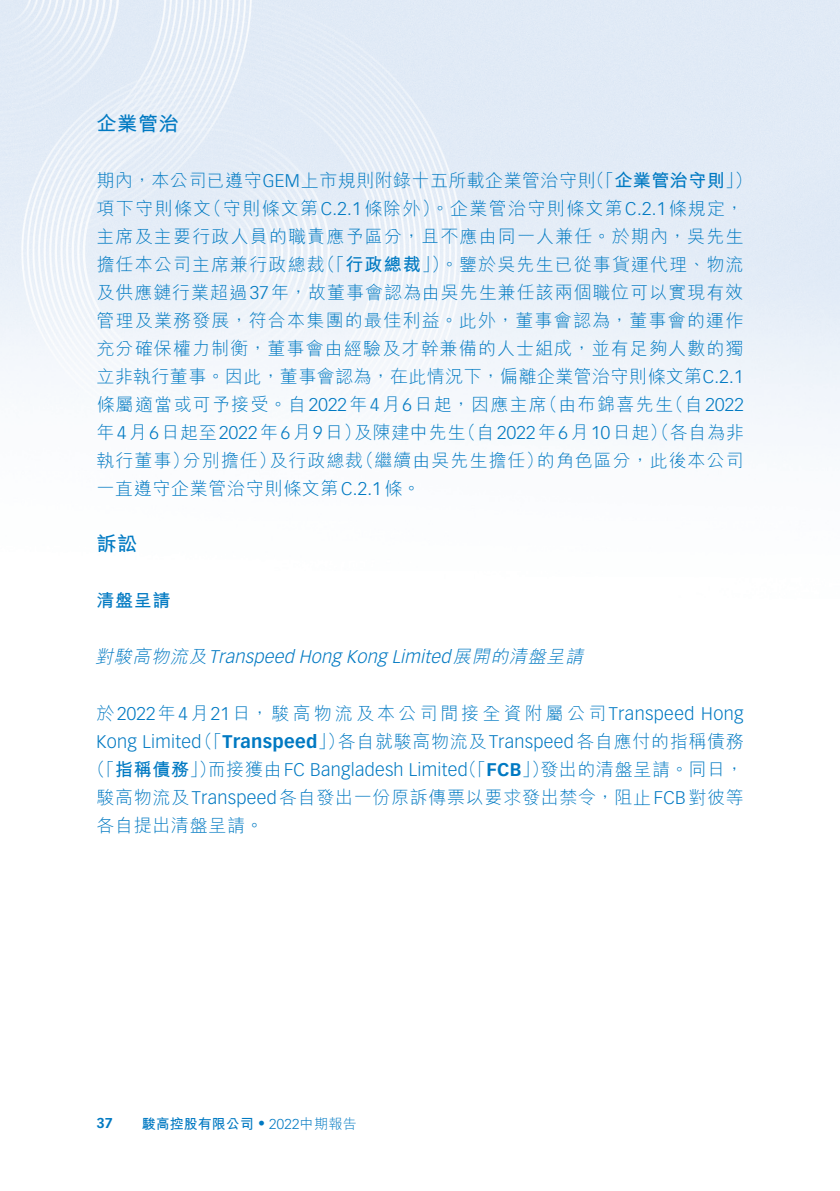
<style>
.page{position:relative;width:840px;height:1191px;background:#fff}
.page>*{position:absolute;margin:0;border:0;box-sizing:border-box;transform-origin:0 0}
._02_H2{font:700 20px "M Hei HK";letter-spacing:.04em;color:#0079c2}
._00_txt{font:300 18px/28px "M Hei HK";letter-spacing:.05em;color:#0079c2}
._00_txt-2{font:300 18px/28px "M Hei HK";letter-spacing:.105em;color:#0079c2;text-align:right}
._00_txt-3{font:300 18px/28px "M Hei HK";letter-spacing:.025em;color:#0079c2}
._00_txt-4{font:300 18px/28px "M Hei HK";letter-spacing:.07em;color:#0079c2}
._00_txt-5{font:300 18px "Vectora LT Std";letter-spacing:.015em;color:#0079c2}
._00_txt-6{font:300 18px "M Hei HK";letter-spacing:.02em;color:#0079c2}
._04_H4{font:italic 300 18px "Vectora LT Std";color:#0079c2}
._00_txt-7{font:700 18px "Vectora LT Std";letter-spacing:.02em;color:#0079c2}
._00_txt-8{font:700 18px "M Hei HK";letter-spacing:.025em;color:#0079c2}
._03_H3{font:700 18px "M Hei HK";color:#0079c2}
.t1{font:700 14px "M Hei HK";color:#0079c2}
.t2{font:700 14px "Vectora LT Std";color:#0079c2}
.s1{font-weight:300}
.s2{font-family:"Vectora LT Std"}
.s3{font-weight:700}
.s4{font-family:"M Hei HK"}
.s5{font-family:"M Hei HK";font-weight:300}
.s6{font-family:"Vectora LT Std";font-weight:700}
.s7{font-family:"Frutiger LT Std";font-weight:300}
.s8{font-family:"Vectora LT Std";font-weight:300}
</style>
<div class="page">
<img style="left:0;top:0;width:839px;height:446px">
<p class="_02_H2" style="left:96px;top:109px;width:84px">企業管治</p>
<p class="_00_txt-8" style="left:586px;top:168px;width:167px"><span class="s1">（「</span>企業管治守則 <span class="s1">(「</span></p>
<p class="_00_txt-3" style="left:204px;top:166px;width:541px;text-indent:-107px">期內，本公司已遵守<span class="s2">GEM</span>上市規則附錄十五所載企業管治守則<br>（守則條文第<span class="s2">C.2.1</span>條除外）。企業管治守則條文第<span class="s2">C.2.1</span>條規定，</p>
<p class="_00_txt" style="left:96px;top:194px;width:116px">項下守則條文</p>
<p class="_00_txt" style="left:96px;top:222px;width:648px">主席及主要行政人員的職責應予區分，且不應由同一人兼任。於期內，吳先生</p>
<p class="_00_txt" style="left:317px;top:250px;width:427px">（「<span class="s3">行政總裁</span>」）。鑒於吳先生已從事貨運代理、物流</p>
<p class="_00_txt" style="left:96px;top:250px;width:230px">擔任本公司主席兼行政總裁</p>
<p class="_00_txt" style="left:96px;top:278px;width:648px">及供應鏈行業超過<span class="s2">37</span>年，故董事會認為由吳先生兼任該兩個職位可以實現有效</p>
<p class="_00_txt" style="left:96px;top:306px;width:648px">管理及業務發展，符合本集團的最佳利益。此外，董事會認為，董事會的運作</p>
<p class="_00_txt" style="left:96px;top:334px;width:648px">充分確保權力制衡，董事會由經驗及才幹兼備的人士組成，並有足夠人數的獨</p>
<p class="_00_txt-6" style="left:96px;top:367px;width:648px">立非執行董事。因此，董事會認為，在此情況下，偏離企業管治守則條文第<span class="s2">C.2.1</span></p>
<p class="_00_txt-5" style="left:665px;top:394px;width:79px"><span class="s4">（自</span>2022</p>
<p class="_00_txt" style="left:539px;top:390px;width:135px">（由布錦喜先生</p>
<p class="_00_txt-4" style="left:458px;top:390px;width:287px;text-indent:-361px">條屬適當或可予接受。自<span class="s2">2022</span>年<span class="s2">4</span>月<span class="s2">6</span>日起，因應主席<br>（自<span class="s2">2022</span>年<span class="s2">6</span>月<span class="s2">10</span>日起）（各自為非</p>
<p class="_00_txt" style="left:96px;top:418px;width:266px">年<span class="s2">4</span>月<span class="s2">6</span>日起至<span class="s2">2022</span>年<span class="s2">6</span>月<span class="s2">9</span>日）</p>
<p class="_00_txt" style="left:354px;top:418px;width:113px">及陳建中先生</p>
<p class="_00_txt" style="left:356px;top:446px;width:189px">（繼續由吳先生擔任）</p>
<p class="_00_txt" style="left:96px;top:446px;width:325px">執行董事）<br>一直遵守企業管治守則條文第<span class="s2">C.2.1</span>條。</p>
<p class="_02_H2" style="left:96px;top:529px;width:42px">訴訟</p>
<p class="_03_H3" style="left:96px;top:588px;width:76px">清盤呈請</p>
<p class="_04_H4" style="left:95px;top:646px;width:493px"><span class="s4">對駿高物流及</span> Transpeed Hong Kong Limited<span class="s4">展開的清盤呈請</span></p>
<p class="_00_txt-2" style="left:96px;top:698px;width:648px">於<span class="s2">2022</span>年<span class="s2">4</span>月<span class="s2">21</span>日，駿高物流及本公司間接全資附屬公司<span class="s2">Transpeed Hong</span>各自就駿高物流及<span class="s2">Transpeed</span>各自應付的指稱債務</p>
<p class="_00_txt" style="left:183px;top:446px;width:95px">分別擔任）</p>
<p class="_00_txt" style="left:536px;top:446px;width:208px">的角色區分，此後本公司</p>
<p class="_00_txt" style="left:269px;top:446px;width:95px">及行政總裁</p>
<p class="_00_txt-7" style="left:195px;top:730px;width:151px"><span class="s5">（「</span>Transpeed<span class="s5">」）</span></p>
<p class="_00_txt-5" style="left:96px;top:730px;width:106px">Kong Limited</p>
<p class="_00_txt" style="left:96px;top:754px;width:648px;text-indent:-9px">（「<span class="s3">指稱債務</span>」）<br>駿高物流及<span class="s2">Transpeed</span>各自發出一份原訴傳票以要求發出禁令，阻止<span class="s2">FCB</span>對彼等各自提出清盤呈請。</p>
<p class="_00_txt" style="left:458px;top:754px;width:91px">（「<span class="s6">FCB</span>」）</p>
<p class="_00_txt" style="left:540px;top:754px;width:205px">發出的清盤呈請。同日，</p>
<p class="_00_txt-5" style="left:208px;top:758px;width:261px"><span class="s4">而接獲由</span>FC Bangladesh Limited</p>
<p class="t2" style="left:96px;top:1114px;width:18px">37</p>
<p class="t1" style="left:142px;top:1113px;width:216px">駿高控股有限公司 <span class="s7">•</span> <span class="s8">2022</span><span class="s1">中期報告</span></p>
</div>
